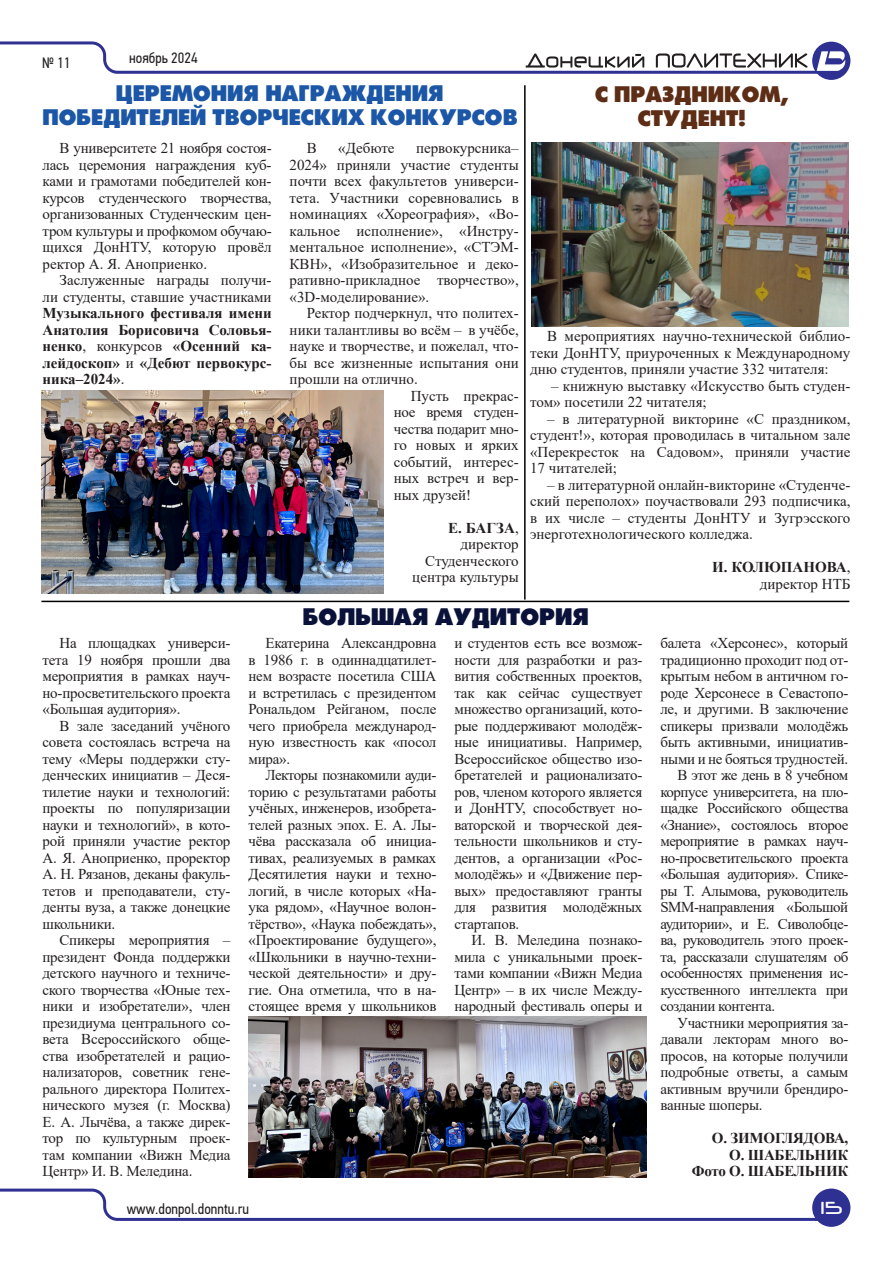
<style>
.page{position:relative;width:893px;height:1263px;background:#fff}
.page>*{position:absolute;margin:0;border:0;box-sizing:border-box;transform-origin:0 0}
.Заголовок{font:25.5px "Futura Press Press";color:#0b123a}
.Заголовок-2{font:24px/24px "Futura Press Press";color:#1c56a6;text-align:center}
.Заголовок-3{font:24px "Futura Press Press";color:#5d2d16}
.t1{font:500 19.5px "Neuropol";color:#fff}
.Основной_текст{font:15px/16.5px "Times New Roman";letter-spacing:-.015em;color:#231f20;text-align:justify}
.Основной_текст-2{font:700 15px/16.5px "Times New Roman";letter-spacing:-.01em;color:#231f20;text-align:justify}
.t2{font:15px "PF Din Text Cond Pro";color:#231f20}
.s1{font-weight:400}
.s2{font-weight:700}
</style>
<div class="page">
<div style="left:812px;top:42px;width:38px;height:38px;background:#2e3092;border-radius:50%"></div>
<svg style="left:0;top:41px;width:845px;height:33px"></svg>
<div style="left:812px;top:1188px;width:38px;height:39px;background:#2e3092;border-radius:50%"></div>
<svg style="left:0;top:1188px;width:842px;height:33px"></svg>
<img style="left:41px;top:390px;width:343px;height:203px">
<img style="left:532px;top:142px;width:316px;height:184px">
<hr style="left:41px;top:601px;width:808px;height:1px;background:#000">
<hr style="left:524px;top:85px;width:2px;height:515px;background:#000">
<img style="left:249px;top:1016px;width:397px;height:162px">
<p class="t2" style="left:42px;top:54px;width:30px">№ 11</p>
<p class="t2" style="left:129px;top:49px;width:70px">ноябрь 2024</p>
<p class="Заголовок-2" style="left:42px;top:81px;width:477px">ЦЕРЕМОНИЯ НАГРАЖДЕНИЯ<br>ПОБЕДИТЕЛЕЙ ТВОРЧЕСКИХ КОНКУРСОВ</p>
<p class="Основной_текст" style="left:43px;top:139px;width:231px;text-indent:17px">В университете 21 ноября состоя&shy;лась церемония награждения куб&shy;ками и грамотами победителей кон&shy;курсов студенческого творчества, организованных Студенческим цен&shy;тром культуры и профкомом обучаю&shy;щихся ДонНТУ, которую провёл ректор А. Я. Аноприенко.</p>
<p class="Основной_текст-2" style="left:43px;top:271px;width:231px;text-indent:17px"><span class="s1">Заслуженные награды получи&shy;ли студенты, ставшие участниками </span>Музыкального фестиваля имени Анатолия Борисовича Соловья&shy;ненко<span class="s1">, конкурсов</span> «Осенний ка&shy;лейдоскоп» <span class="s1">и</span> «Дебют первокурс&shy;ника–2024»<span class="s1">.</span></p>
<p class="Основной_текст" style="left:307px;top:139px;width:12px">В</p>
<p class="Основной_текст" style="left:338px;top:139px;width:58px">«Дебюте</p>
<p class="Основной_текст" style="left:290px;top:139px;width:231px;text-indent:126px">первокурсника– 2024» приняли участие студенты почти всех факультетов универси&shy;тета. Участники соревновались в номинациях «Хореография», «Во&shy;кальное исполнение», «Инстру&shy;ментальное исполнение», «СТЭМ-КВН», «Изобразительное и деко&shy;ративно-прикладное творчество», «3D-моделирование».</p>
<p class="Основной_текст" style="left:290px;top:304px;width:231px;text-indent:17px">Ректор подчеркнул, что политех&shy;ники талантливы во всём – в учёбе, науке и творчестве, и пожелал, что&shy;бы все жизненные испытания они прошли на отлично.</p>
<p class="Основной_текст" style="left:394px;top:387px;width:127px;text-indent:17px">Пусть прекрас&shy;ное время студен&shy;чества подарит мно&shy;го новых и ярких событий, интерес&shy;ных встреч и вер&shy;ных друзей!</p>
<p class="Основной_текст" style="left:448px;top:519px;width:72px;text-align:right"><span class="s2">Е. БАГЗА</span>, директор</p>
<p class="Основной_текст" style="left:412px;top:552px;width:108px;text-align:right">Студенческого центра культуры</p>
<p class="Заголовок-3" style="left:595px;top:80px;width:195px">С ПРАЗДНИКОМ,</p>
<p class="Заголовок-3" style="left:638px;top:104px;width:109px">СТУДЕНТ!</p>
<p class="Основной_текст" style="left:530px;top:327px;width:322px;text-indent:17px">В мероприятиях научно-технической библио&shy;теки ДонНТУ, приуроченных к Международному дню студентов, приняли участие 332 читателя:</p>
<p class="Основной_текст" style="left:530px;top:377px;width:322px;text-indent:21px">– книжную выставку «Искусство быть студен&shy;том» посетили 22 читателя;</p>
<p class="Основной_текст" style="left:530px;top:410px;width:322px;text-indent:17px">– в литературной викторине «С праздником, студент!», которая проводилась в читальном зале «Перекресток на Садовом», приняли участие 17 читателей;</p>
<p class="Основной_текст" style="left:530px;top:476px;width:322px;text-indent:17px">– в литературной онлайн-викторине «Студенче&shy;ский переполох» поучаствовали 293 подписчика, в их числе – студенты ДонНТУ и Зугрэсского энерготехнологического колледжа.</p>
<p class="Основной_текст-2" style="left:712px;top:558px;width:140px">И. КОЛЮПАНОВА<span class="s1">,</span></p>
<p class="Основной_текст" style="left:760px;top:575px;width:92px">директор НТБ</p>
<p class="Основной_текст" style="left:43px;top:634px;width:189px;text-indent:17px">На площадках универси&shy;тета 19 ноября прошли два мероприятия в рамках науч&shy;но-просветительского проекта «Большая аудитория».</p>
<p class="Основной_текст" style="left:43px;top:717px;width:189px;text-indent:17px">В зале заседаний учёного совета состоялась встреча на тему «Меры поддержки сту&shy;денческих инициатив – Деся&shy;тилетие науки и технологий: проекты по популяризации науки и технологий», в кото&shy;рой приняли участие ректор А. Я. Аноприенко, проректор А. Н. Рязанов, деканы факуль&shy;тетов и преподаватели, сту&shy;денты вуза, а также донецкие школьники.</p>
<p class="Основной_текст" style="left:43px;top:931px;width:189px;text-indent:17px">Спикеры мероприятия – президент Фонда поддержки детского научного и техниче&shy;ского творчества «Юные тех&shy;ники и изобретатели», член президиума центрального со&shy;вета Всероссийского обще&shy;ства изобретателей и рацио&shy;нализаторов, советник гене&shy;рального директора Политех&shy;нического музея (г. Москва)<br>Е. А. Лычёва, а также дирек&shy;тор по культурным проек&shy;там компании «Вижн Медиа Центр» И. В. Меледина.</p>
<p class="Заголовок" style="left:303px;top:602px;width:288px">БОЛЬШАЯ АУДИТОРИЯ</p>
<p class="Основной_текст" style="left:248px;top:634px;width:189px;text-indent:17px">Екатерина Александровна в 1986 г. в одиннадцатилет&shy;нем возрасте посетила США и встретилась с президентом Рональдом Рейганом, после чего приобрела международ&shy;ную известность как «посол мира».</p>
<p class="Основной_текст" style="left:248px;top:766px;width:189px;text-indent:17px">Лекторы познакомили ауди&shy;торию с результатами работы учёных, инженеров, изобрета&shy;телей разных эпох. Е. А. Лы&shy;чёва рассказала об инициа&shy;тивах, реализуемых в рамках Десятилетия науки и техно&shy;логий, в числе которых «На&shy;ука рядом», «Научное волон&shy;тёрство», «Наука побеждать», «Проектирование будущего», «Школьники в научно-техни&shy;ческой деятельности» и дру&shy;гие. Она отметила, что в на&shy;стоящее время у школьников</p>
<p class="Основной_текст" style="left:454px;top:634px;width:189px">и студентов есть все возмож&shy;ности для разработки и раз&shy;вития собственных проектов, так как сейчас существует множество организаций, кото&shy;рые поддерживают молодёж&shy;ные инициативы. Например, Всероссийское общество изо&shy;бретателей и рационализато&shy;ров, членом которого является и ДонНТУ, способствует но&shy;ваторской и творческой дея&shy;тельности школьников и сту&shy;дентов, а организации «Рос&shy;молодёжь» и «Движение пер&shy;вых» предоставляют гранты для развития молодёжных стартапов.</p>
<p class="Основной_текст" style="left:454px;top:931px;width:189px;text-indent:17px">И. В. Меледина познако&shy;мила с уникальными проек&shy;тами компании «Вижн Медиа Центр» – в их числе Между&shy;народный фестиваль оперы и</p>
<p class="Основной_текст" style="left:660px;top:634px;width:189px">балета «Херсонес», который традиционно проходит под от&shy;крытым небом в античном го&shy;роде Херсонесе в Севастопо&shy;ле, и другими. В заключение спикеры призвали молодёжь быть активными, инициатив&shy;ными и не бояться трудностей.</p>
<p class="Основной_текст" style="left:660px;top:766px;width:189px;text-indent:17px">В этот же день в 8 учебном корпусе университета, на пло&shy;щадке Российского общества «Знание», состоялось второе мероприятие в рамках науч&shy;но-просветительского проекта «Большая аудитория». Спике&shy;ры Т. Алымова, руководитель SMM-направления «Большой аудитории», и Е. Сиволобце&shy;ва, руководитель этого проек&shy;та, рассказали слушателям об особенностях применения ис&shy;кусственного интеллекта при создании контента.</p>
<p class="Основной_текст" style="left:660px;top:1014px;width:189px;text-indent:17px">Участники мероприятия за&shy;давали лекторам много во&shy;просов, на которые получили подробные ответы, а самым активным вручили брендиро&shy;ванные шоперы.</p>
<p class="Основной_текст-2" style="left:712px;top:1129px;width:138px">О. ЗИМОГЛЯДОВА,</p>
<p class="Основной_текст-2" style="left:729px;top:1146px;width:121px">О. ШАБЕЛЬНИК</p>
<p class="Основной_текст-2" style="left:692px;top:1162px;width:158px">Фото О. ШАБЕЛЬНИК</p>
<p class="t2" style="left:127px;top:1200px;width:124px">www.donpol.donntu.ru</p>
<h3 class="t1" style="left:820px;top:1199px;width:25px">15</h3>
</div>
